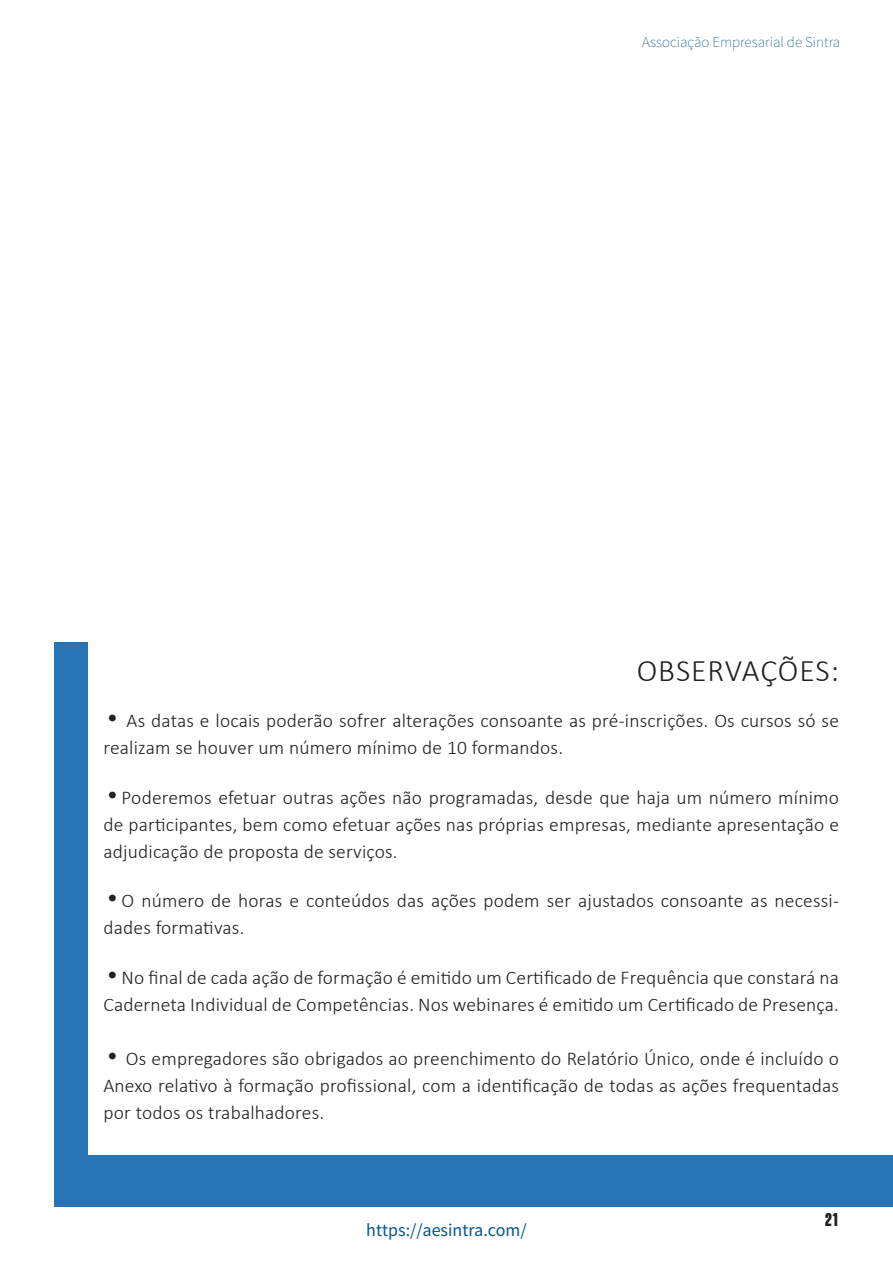
<style>
.page{position:relative;width:893px;height:1263px;background:#fff}
.page>*{position:absolute;margin:0;border:0;box-sizing:border-box;transform-origin:0 0}
.t1{font:300 31.5px "Calibri";letter-spacing:.03em;color:#231f20}
.t2{font:300 19.5px/27px "Calibri";letter-spacing:.01em;color:#231f20}
.t3{font:18px "Source Sans Pro";color:#015593}
.t4{font:700 condensed 18px "Coluna";color:#231f20}
.t5{font:200 15px "Source Sans Pro";color:#015593}
</style>
<div class="page">
<div style="left:54px;top:642px;width:839px;height:565px;background:#2974b5"></div>
<div style="left:88px;top:621px;width:805px;height:533px;background:#fff"></div>
<p class="t5" style="left:642px;top:33px;width:200px">Associação Empresarial de Sintra</p>
<p class="t1" style="left:637px;top:651px;width:204px">OBSERVAÇÕES:</p>
<p class="t2" style="left:103px;top:707px;width:737px;text-indent:23px">As datas e locais poderão sofrer alterações consoante as pré-inscrições. Os cursos só se realizam se houver um número mínimo de 10 formandos.</p>
<p class="t2" style="left:103px;top:783px;width:737px;text-align:justify;text-indent:18px">Poderemos efetuar outras ações não programadas, desde que haja um número mínimo de participantes, bem como efetuar ações nas próprias empresas, mediante apresentação e adjudicação de proposta de serviços.</p>
<p class="t2" style="left:103px;top:887px;width:737px;text-indent:18px">O número de horas e conteúdos das ações podem ser ajustados consoante as necessi&shy;dades formativas.</p>
<p class="t2" style="left:103px;top:963px;width:737px;text-align:right">No final de cada ação de formação é emitido um Certificado de Frequência que constará na<br>Caderneta Individual de Competências. Nos webinares é emitido um Certificado de Presença.</p>
<p class="t2" style="left:103px;top:1044px;width:737px;text-align:justify;text-indent:22px">Os empregadores são obrigados ao preenchimento do Relatório Único, onde é incluído o Anexo relativo à formação profissional, com a identificação de todas as ações frequentadas por todos os trabalhadores.</p>
<p class="t3" style="left:366px;top:1219px;width:162px">https://aesintra.com/</p>
<p class="t4" style="left:825px;top:1209px;width:14px">21</p>
</div>
